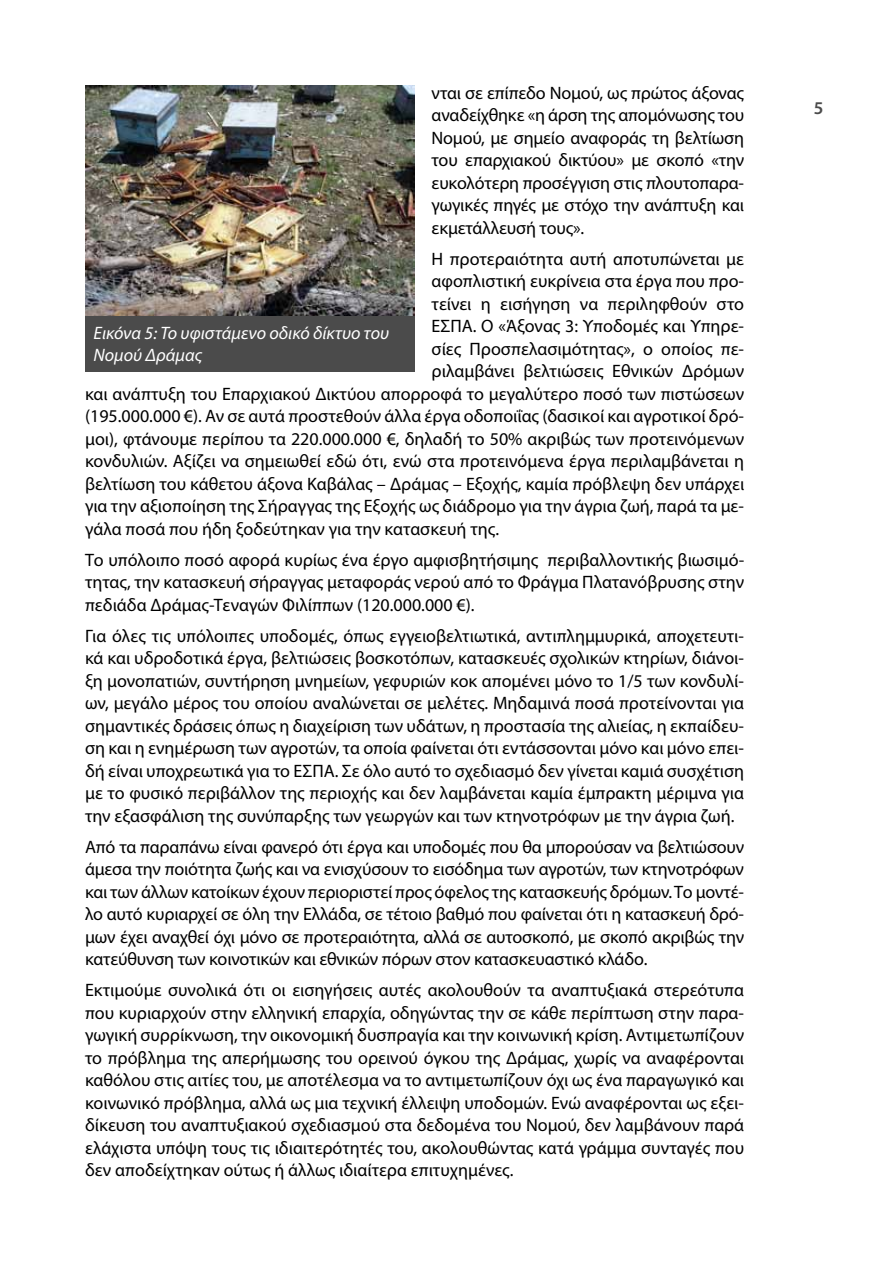
<style>
.page{position:relative;width:893px;height:1263px;background:#fff}
.page>*{position:absolute;margin:0;border:0;box-sizing:border-box;transform-origin:0 0}
.t1{font:18px/22.5px "Myriad Pro";color:#000;text-align:justify}
.t2{font:italic 18px/21.6px "Myriad Pro";color:#fff}
.t3{font:600 18px "Myriad Pro";color:#4b4b4b}
</style>
<div class="page">
<img style="left:85px;top:85px;width:330px;height:231px">
<div style="left:85px;top:316px;width:330px;height:56px;background:#4b4b4b"></div>
<p class="t1" style="left:432px;top:81px;width:314px">νται σε επίπεδο Νομού, ως πρώτος άξονας αναδείχθηκε «η άρση της απομόνωσης του Νομού, με σημείο αναφοράς τη βελτίωση του επαρχιακού δικτύου» με σκοπό «την ευκολότερη προσέγγιση στις πλουτοπαρα&shy;γωγικές πηγές με στόχο την ανάπτυξη και εκμετάλλευσή τους».</p>
<p class="t1" style="left:432px;top:247px;width:314px">Η προτεραιότητα αυτή αποτυπώνεται με</p>
<p class="t1" style="left:432px;top:269px;width:314px">αφοπλιστική ευκρίνεια στα έργα που προ-</p>
<p class="t1" style="left:432px;top:292px;width:314px">τείνει η εισήγηση να περιληφθούν στο</p>
<p class="t1" style="left:432px;top:314px;width:314px">ΕΣΠΑ. Ο «Άξονας 3: Υποδομές και Υπηρε-</p>
<p class="t1" style="left:432px;top:337px;width:314px">σίες Προσπελασιμότητας», ο οποίος πε-</p>
<p class="t1" style="left:432px;top:359px;width:314px">ριλαμβάνει βελτιώσεις Εθνικών Δρόμων</p>
<p class="t1" style="left:85px;top:382px;width:661px">και ανάπτυξη του Επαρχιακού Δικτύου απορροφά τo μεγαλύτερο ποσό των πιστώσεων</p>
<p class="t1" style="left:85px;top:404px;width:661px">(195.000.000 €). Αν σε αυτά προστεθούν άλλα έργα οδοποιΐας (δασικοί και αγροτικοί δρό-</p>
<p class="t1" style="left:85px;top:427px;width:661px">μοι), φτάνουμε περίπου τα 220.000.000 €, δηλαδή το 50% ακριβώς των προτεινόμενων</p>
<p class="t1" style="left:85px;top:449px;width:661px">κονδυλιών. Αξίζει να σημειωθεί εδώ ότι, ενώ στα προτεινόμενα έργα περιλαμβάνεται η</p>
<p class="t1" style="left:85px;top:472px;width:661px">βελτίωση του κάθετου άξονα Καβάλας – Δράμας – Εξοχής, καμία πρόβλεψη δεν υπάρχει</p>
<p class="t1" style="left:85px;top:494px;width:660px">για την αξιοποίηση της Σήραγγας της Εξοχής ως διάδρομο για την άγρια ζωή, παρά τα με-</p>
<p class="t1" style="left:85px;top:517px;width:416px">γάλα ποσά που ήδη ξοδεύτηκαν για την κατασκευή της.</p>
<p class="t1" style="left:85px;top:548px;width:661px">Το υπόλοιπο ποσό αφορά κυρίως ένα έργο αμφισβητήσιμης περιβαλλοντικής βιωσιμό&shy;τητας, την κατασκευή σήραγγας μεταφοράς νερού από το Φράγμα Πλατανόβρυσης στην πεδιάδα Δράμας-Τεναγών Φιλίππων (120.000.000 €).</p>
<p class="t1" style="left:85px;top:624px;width:661px">Για όλες τις υπόλοιπες υποδομές, όπως εγγειοβελτιωτικά, αντιπλημμυρικά, αποχετευτι&shy;κά και υδροδοτικά έργα, βελτιώσεις βοσκοτόπων, κατασκευές σχολικών κτηρίων, διάνοι&shy;ξη μονοπατιών, συντήρηση μνημείων, γεφυριών κοκ απομένει μόνο το 1/5 των κονδυλί&shy;ων, μεγάλο μέρος του οποίου αναλώνεται σε μελέτες. Μηδαμινά ποσά προτείνονται για σημαντικές δράσεις όπως η διαχείριση των υδάτων, η προστασία της αλιείας, η εκπαίδευ&shy;ση και η ενημέρωση των αγροτών, τα οποία φαίνεται ότι εντάσσονται μόνο και μόνο επει&shy;δή είναι υποχρεωτικά για το ΕΣΠΑ. Σε όλο αυτό το σχεδιασμό δεν γίνεται καμιά συσχέτιση με το φυσικό περιβάλλον της περιοχής και δεν λαμβάνεται καμία έμπρακτη μέριμνα για την εξασφάλιση της συνύπαρξης των γεωργών και των κτηνοτρόφων με την άγρια ζωή.</p>
<p class="t1" style="left:85px;top:835px;width:661px">Από τα παραπάνω είναι φανερό ότι έργα και υποδομές που θα μπορούσαν να βελτιώσουν άμεσα την ποιότητα ζωής και να ενισχύσουν το εισόδημα των αγροτών, των κτηνοτρόφων και των άλλων κατοίκων έχουν περιοριστεί προς όφελος της κατασκευής δρόμων. Το μοντέ&shy;λο αυτό κυριαρχεί σε όλη την Ελλάδα, σε τέτοιο βαθμό που φαίνεται ότι η κατασκευή δρό&shy;μων έχει αναχθεί όχι μόνο σε προτεραιότητα, αλλά σε αυτοσκοπό, με σκοπό ακριβώς την κατεύθυνση των κοινοτικών και εθνικών πόρων στον κατασκευαστικό κλάδο.</p>
<p class="t1" style="left:85px;top:978px;width:661px">Εκτιμούμε συνολικά ότι οι εισηγήσεις αυτές ακολουθούν τα αναπτυξιακά στερεότυπα που κυριαρχούν στην ελληνική επαρχία, οδηγώντας την σε κάθε περίπτωση στην παρα&shy;γωγική συρρίκνωση, την οικονομική δυσπραγία και την κοινωνική κρίση. Αντιμετωπίζουν το πρόβλημα της απερήμωσης του ορεινού όγκου της Δράμας, χωρίς να αναφέρονται καθόλου στις αιτίες του, με αποτέλεσμα να το αντιμετωπίζουν όχι ως ένα παραγωγικό και κοινωνικό πρόβλημα, αλλά ως μια τεχνική έλλειψη υποδομών. Ενώ αναφέρονται ως εξει&shy;δίκευση του αναπτυξιακού σχεδιασμού στα δεδομένα του Νομού, δεν λαμβάνουν παρά ελάχιστα υπόψη τους τις ιδιαιτερότητές του, ακολουθώντας κατά γράμμα συνταγές που δεν αποδείχτηκαν ούτως ή άλλως ιδιαίτερα επιτυχημένες.</p>
<p class="t2" style="left:94px;top:322px;width:297px">Εικόνα 5: Το υφιστάμενο οδικό δίκτυο του<br>Νομού Δράμας</p>
<p class="t3" style="left:814px;top:96px;width:11px">5</p>
</div>
